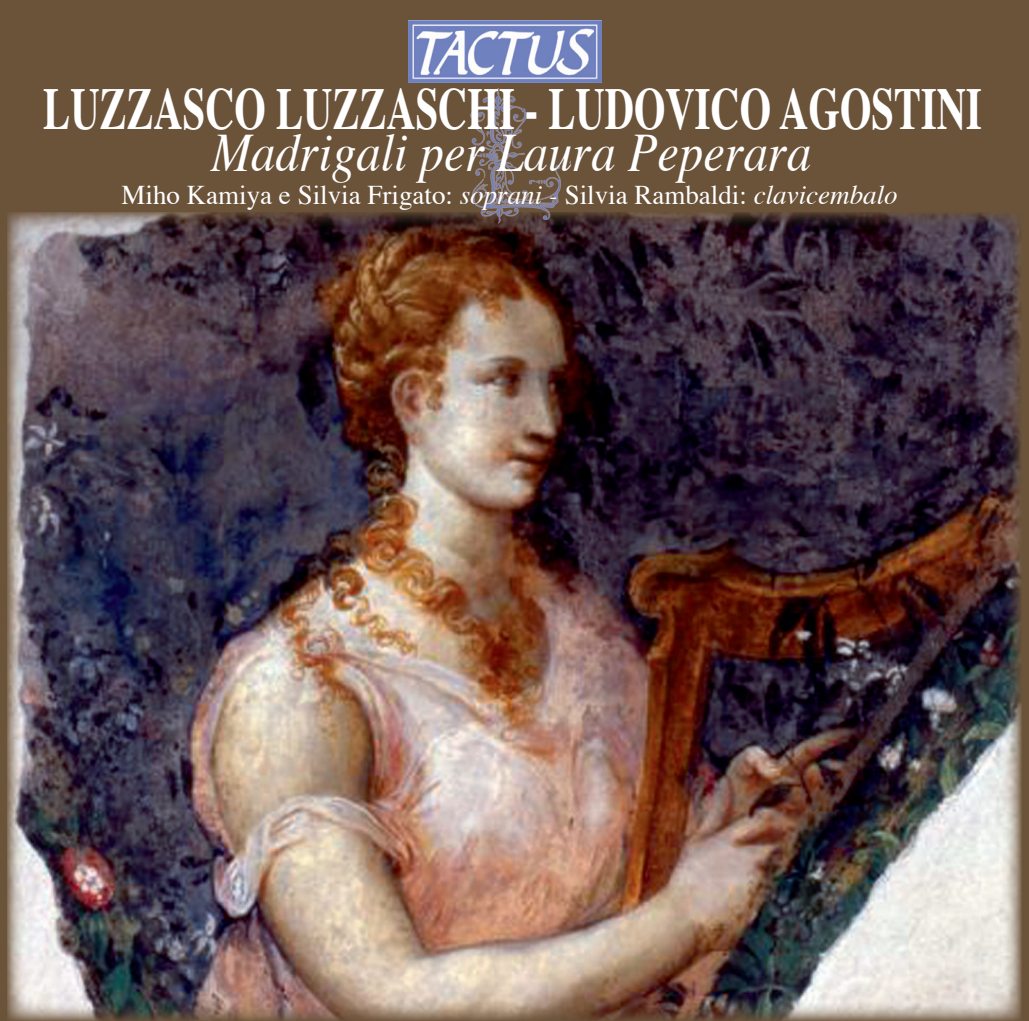
<style>
.page{position:relative;width:1029px;height:1021px;background:#fff}
.page>*{position:absolute;margin:0;border:0;box-sizing:border-box;transform-origin:0 0}
.t1{font:700 59.4px "Times";color:#fff;scale:.68 1}
.t2{font:italic 54px "Times";color:#fff;scale:.9 1}
.t3{font:27px "Times";color:#fff}
.s1{font-style:italic}
</style>
<div class="page">
<div style="left:0;top:0;width:1029px;height:1020px;background:#6b533a"></div>
<img style="left:7px;top:213px;width:1015px;height:807px">
<img style="left:458px;top:89px;width:113px;height:137px">
<img style="left:409px;top:21px;width:192px;height:61px">
<p class="t1" style="left:43px;top:52px;width:1382px">LUZZASCO LUZZASCHI - LUDOVICO AGOSTINI</p>
<p class="t2" style="left:211px;top:106px;width:669px">Madrigali per Laura Peperara</p>
<p class="t3" style="left:121px;top:170px;width:778px">Miho Kamiya e Silvia Frigato: <span class="s1">soprani -</span> Silvia Rambaldi: <span class="s1">clavicembalo</span></p>
</div>
